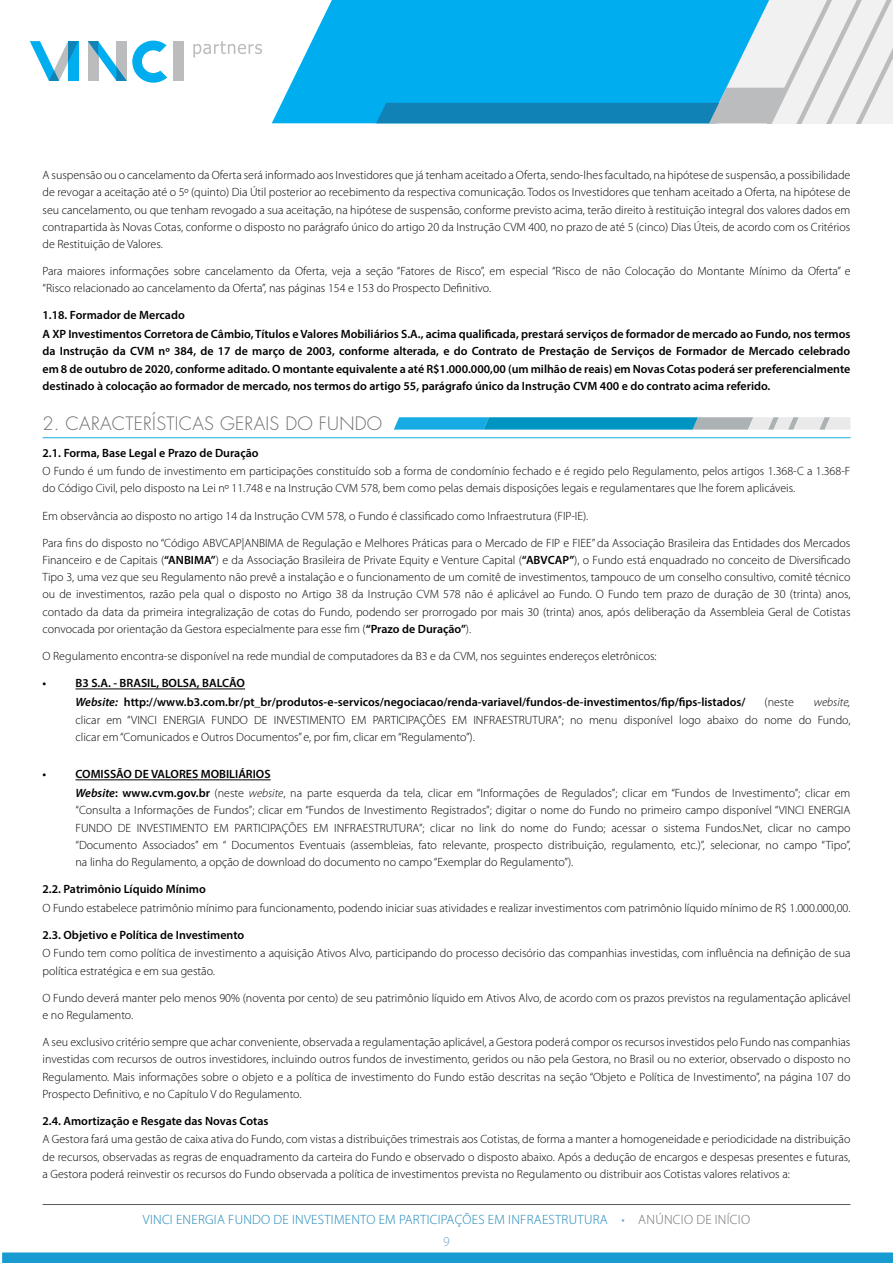
<style>
.page{position:relative;width:893px;height:1263px;background:#fff}
.page>*{position:absolute;margin:0;border:0;box-sizing:border-box;transform-origin:0 0}
.t1{font:300 18px "Futura";letter-spacing:.015em;color:#6d6e71}
.t2{font:300 13.5px/21.8px "Myriad Pro";letter-spacing:.02em;color:#1a85b5;text-align:center}
.t3{font:300 12px/17.2px "Myriad Pro";color:#000}
.t4{font:600 12px/17.2px "Myriad Pro";color:#000}
.t5{font:italic 300 12px "Myriad Pro";color:#000}
.s1{font-weight:600}
.s2{font-style:italic}
.s3{font-weight:600;font-style:italic}
.s4{color:#6da0c6}
.s5{color:#6d6e71}
</style>
<div class="page">
<div style="left:2px;top:1252px;width:891px;height:11px;background:#179bd0"></div>
<hr style="left:43px;top:1204px;width:807px;height:1px;background:#58595b">
<svg style="left:272px;top:0;width:104px;height:123px;fill:#00aeef"></svg>
<svg style="left:376px;top:0;width:517px;height:123px"></svg>
<div style="left:173px;top:41px;width:11px;height:40px;background:#babcbe"></div>
<svg style="left:30px;top:41px;width:48px;height:40px"></svg>
<svg style="left:88px;top:41px;width:79px;height:42px"></svg>
<svg style="left:193px;top:41px;width:69px;height:17px"></svg>
<hr style="left:43px;top:437px;width:807px;height:1px;background:#16ace3">
<hr style="left:76px;top:689px;width:169px;height:1px;background:#000">
<hr style="left:76px;top:779px;width:195px;height:1px;background:#000">
<svg style="left:394px;top:417px;width:456px;height:13px;background:#54b1d0"></svg>
<p class="t3" style="left:43px;top:167px;width:809px;text-align:justify">A suspensão ou o cancelamento da Oferta será informado aos Investidores que já tenham aceitado a Oferta, sendo-lhes facultado, na hipótese de suspensão, a possibilidade de revogar a aceitação até o 5º (quinto) Dia Útil posterior ao recebimento da respectiva comunicação. Todos os Investidores que tenham aceitado a Oferta, na hipótese de seu cancelamento, ou que tenham revogado a sua aceitação, na hipótese de suspensão, conforme previsto acima, terão direito à restituição integral dos valores dados em contrapartida às Novas Cotas, conforme o disposto no parágrafo único do artigo 20 da Instrução CVM 400, no prazo de até 5 (cinco) Dias Úteis, de acordo com os Critérios de Restituição de Valores.</p>
<p class="t3" style="left:43px;top:263px;width:809px">Para maiores informações sobre cancelamento da Oferta, veja a seção “Fatores de Risco”, em especial “Risco de não Colocação do Montante Mínimo da Oferta” e “Risco relacionado ao cancelamento da Oferta”, nas páginas 154 e 153 do Prospecto Definitivo.</p>
<p class="t4" style="left:43px;top:306px;width:809px;line-height:18.6px">1.18. Formador de Mercado<br>A XP Investimentos Corretora de Câmbio, Títulos e Valores Mobiliários S.A., acima qualificada, prestará serviços de formador de mercado ao Fundo, nos termos</p>
<p class="t4" style="left:43px;top:342px;width:809px;text-align:justify">da Instrução da CVM nº 384, de 17 de março de 2003, conforme alterada, e do Contrato de Prestação de Serviços de Formador de Mercado celebrado em 8 de outubro de 2020, conforme aditado. O montante equivalente a até R$1.000.000,00 (um milhão de reais) em Novas Cotas poderá ser preferencialmente destinado à colocação ao formador de mercado, nos termos do artigo 55, parágrafo único da Instrução CVM 400 e do contrato acima referido.</p>
<h1 class="t1" style="left:43px;top:411px;width:341px">2. CARACTERÍSTICAS GERAIS DO FUNDO</h1>
<p class="t4" style="left:43px;top:444px;width:218px">2.1. Forma, Base Legal e Prazo de Duração</p>
<p class="t3" style="left:43px;top:463px;width:809px">O Fundo é um fundo de investimento em participações constituído sob a forma de condomínio fechado e é regido pelo Regulamento, pelos artigos 1.368-C a 1.368-F do Código Civil, pelo disposto na Lei nº 11.748 e na Instrução CVM 578, bem como pelas demais disposições legais e regulamentares que lhe forem aplicáveis.</p>
<p class="t3" style="left:43px;top:507px;width:547px">Em observância ao disposto no artigo 14 da Instrução CVM 578, o Fundo é classificado como Infraestrutura (FIP-IE).</p>
<p class="t3" style="left:43px;top:534px;width:809px;text-align:justify">Para fins do disposto no “Código ABVCAP|ANBIMA de Regulação e Melhores Práticas para o Mercado de FIP e FIEE” da Associação Brasileira das Entidades dos Mercados Financeiro e de Capitais (<span class="s1">“ANBIMA”</span>) e da Associação Brasileira de Private Equity e Venture Capital (<span class="s1">“ABVCAP”</span>), o Fundo está enquadrado no conceito de Diversificado Tipo 3, uma vez que seu Regulamento não prevê a instalação e o funcionamento de um comitê de investimentos, tampouco de um conselho consultivo, comitê técnico ou de investimentos, razão pela qual o disposto no Artigo 38 da Instrução CVM 578 não é aplicável ao Fundo. O Fundo tem prazo de duração de 30 (trinta) anos, contado da data da primeira integralização de cotas do Fundo, podendo ser prorrogado por mais 30 (trinta) anos, após deliberação da Assembleia Geral de Cotistas convocada por orientação da Gestora especialmente para esse fim (<span class="s1">“Prazo de Duração”</span>).</p>
<p class="t3" style="left:43px;top:647px;width:616px">O Regulamento encontra-se disponível na rede mundial de computadores da B3 e da CVM, nos seguintes endereços eletrônicos:</p>
<p class="t4" style="left:43px;top:674px;width:5px">•</p>
<p class="t4" style="left:76px;top:673px;width:672px;line-height:19.4px">B3 S.A. - BRASIL, BOLSA, BALCÃO<br><span class="s2">Website:</span> http://www.b3.com.br/pt_br/produtos-e-servicos/negociacao/renda-variavel/fundos-de-investimentos/fip/fips-listados/</p>
<p class="t3" style="left:764px;top:694px;width:31px">(neste</p>
<p class="t5" style="left:814px;top:696px;width:38px">website,</p>
<p class="t3" style="left:76px;top:711px;width:776px">clicar em “VINCI ENERGIA FUNDO DE INVESTIMENTO EM PARTICIPAÇÕES EM INFRAESTRUTURA”; no menu disponível logo abaixo do nome do Fundo, clicar em “Comunicados e Outros Documentos” e, por fim, clicar em “Regulamento”).</p>
<p class="t4" style="left:43px;top:765px;width:5px">•</p>
<p class="t3" style="left:76px;top:764px;width:776px;line-height:19.4px"><span class="s1">COMISSÃO DE VALORES MOBILIÁRIOS<br></span><span class="s3">Website</span><span class="s1">: www.cvm.gov.br</span> (neste <span class="s2">website</span>, na parte esquerda da tela, clicar em “Informações de Regulados”; clicar em “Fundos de Investimento”; clicar em</p>
<p class="t3" style="left:76px;top:802px;width:776px;text-align:justify">“Consulta a Informações de Fundos”; clicar em “Fundos de Investimento Registrados”; digitar o nome do Fundo no primeiro campo disponível “VINCI ENERGIA FUNDO DE INVESTIMENTO EM PARTICIPAÇÕES EM INFRAESTRUTURA”; clicar no link do nome do Fundo; acessar o sistema Fundos.Net, clicar no campo “Documento Associados” em “ Documentos Eventuais (assembleias, fato relevante, prospecto distribuição, regulamento, etc.)”, selecionar, no campo “Tipo”, na linha do Regulamento, a opção de download do documento no campo “Exemplar do Regulamento”).</p>
<p class="t4" style="left:43px;top:880px;width:165px">2.2. Patrimônio Líquido Mínimo</p>
<p class="t3" style="left:43px;top:899px;width:809px">O Fundo estabelece patrimônio mínimo para funcionamento, podendo iniciar suas atividades e realizar investimentos com patrimônio líquido mínimo de R$ 1.000.000,00.</p>
<p class="t4" style="left:43px;top:926px;width:203px">2.3. Objetivo e Política de Investimento</p>
<p class="t3" style="left:43px;top:945px;width:809px">O Fundo tem como política de investimento a aquisição Ativos Alvo, participando do processo decisório das companhias investidas, com influência na definição de sua política estratégica e em sua gestão.</p>
<p class="t3" style="left:43px;top:989px;width:809px">O Fundo deverá manter pelo menos 90% (noventa por cento) de seu patrimônio líquido em Ativos Alvo, de acordo com os prazos previstos na regulamentação aplicável e no Regulamento.</p>
<p class="t3" style="left:43px;top:1033px;width:809px;text-align:justify">A seu exclusivo critério sempre que achar conveniente, observada a regulamentação aplicável, a Gestora poderá compor os recursos investidos pelo Fundo nas companhias investidas com recursos de outros investidores, incluindo outros fundos de investimento, geridos ou não pela Gestora, no Brasil ou no exterior, observado o disposto no Regulamento. Mais informações sobre o objeto e a política de investimento do Fundo estão descritas na seção “Objeto e Política de Investimento”, na página 107 do Prospecto Definitivo, e no Capítulo V do Regulamento.</p>
<p class="t4" style="left:43px;top:1112px;width:227px">2.4. Amortização e Resgate das Novas Cotas</p>
<p class="t3" style="left:43px;top:1131px;width:809px;text-align:justify">A Gestora fará uma gestão de caixa ativa do Fundo, com vistas a distribuições trimestrais aos Cotistas, de forma a manter a homogeneidade e periodicidade na distribuição de recursos, observadas as regras de enquadramento da carteira do Fundo e observado o disposto abaixo. Após a dedução de encargos e despesas presentes e futuras, a Gestora poderá reinvestir os recursos do Fundo observada a política de investimentos prevista no Regulamento ou distribuir aos Cotistas valores relativos a:</p>
<p class="t2" style="left:143px;top:1209px;width:609px">VINCI ENERGIA FUNDO DE INVESTIMENTO EM PARTICIPAÇÕES EM INFRAESTRUTURA <span class="s4">•</span> <span class="s5">ANÚNCIO DE INÍCIO<br></span><span class="s4">9</span></p>
</div>
